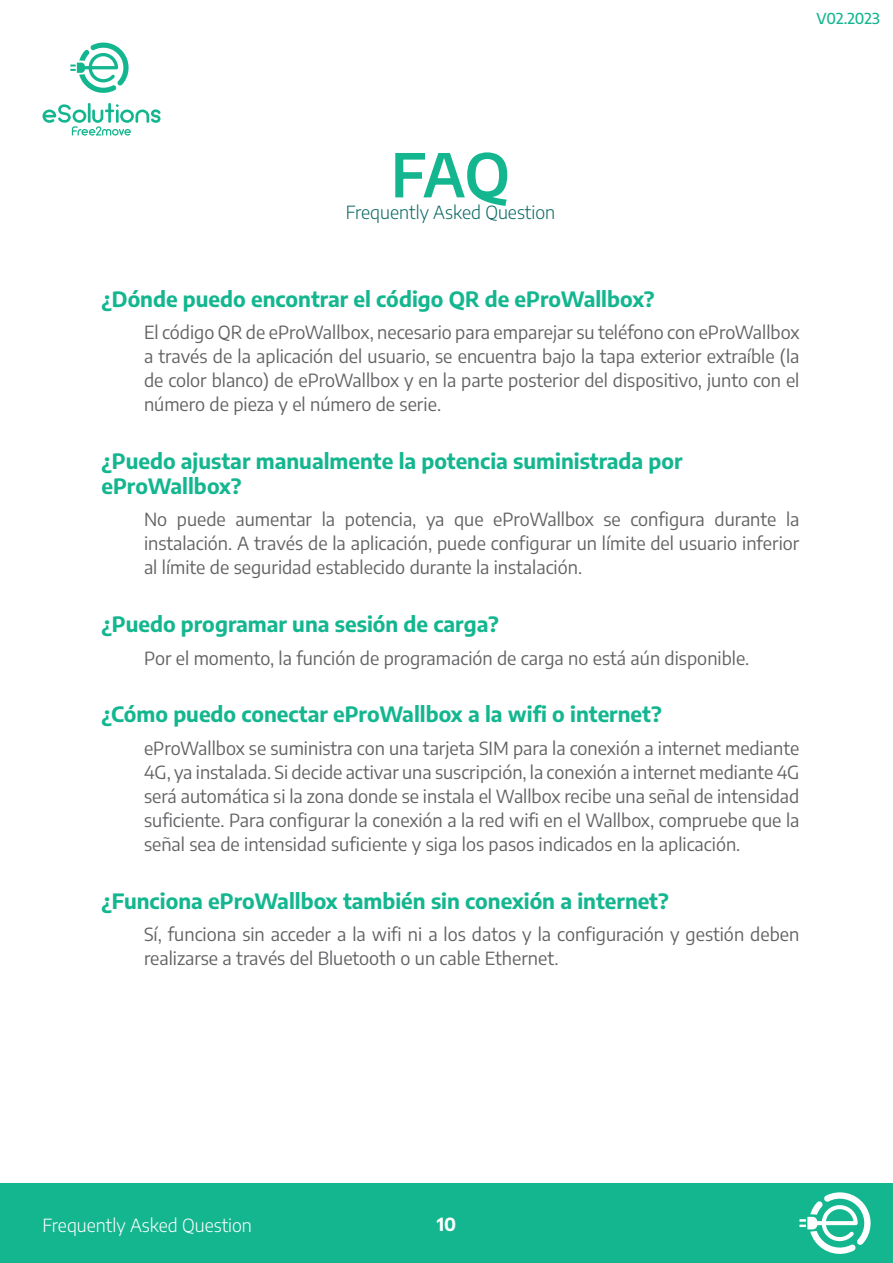
<style>
.page{position:relative;width:893px;height:1263px;background:#fff}
.page>*{position:absolute;margin:0;border:0;box-sizing:border-box;transform-origin:0 0}
.t1{font:600 60px "Encode Sans";color:#13b68f}
.t2{font:700 21px/25.2px "Encode Sans";color:#13b68f}
.t3{font:18px/24px "Encode Sans";color:#636366;text-align:justify}
.t4{font:300 18px "Encode Sans";color:#096963}
.t5{font:300 18px "Encode Sans";color:#fff}
.t6{font:700 18px "Encode Sans";color:#fff}
.t7{font:500 15px "Encode Sans";color:#13b68f}
</style>
<div class="page">
<div style="left:0;top:1183px;width:893px;height:80px;background:#13b68f"></div>
<svg style="left:70px;top:42px;width:59px;height:51px"></svg>
<svg style="left:43px;top:103px;width:118px;height:33px"></svg>
<svg style="left:799px;top:1192px;width:72px;height:62px"></svg>
<p class="t7" style="left:816px;top:8px;width:65px">V02.2023</p>
<h1 class="t1" style="left:391px;top:134px;width:121px">FAQ</h1>
<p class="t4" style="left:346px;top:200px;width:211px">Frequently Asked Question</p>
<p class="t2" style="left:102px;top:285px;width:555px">¿Dónde puedo encontrar el código QR de eProWallbox?</p>
<p class="t3" style="left:144px;top:320px;width:657px">El código QR de eProWallbox, necesario para emparejar su teléfono con eProWallbox a través de la aplicación del usuario, se encuentra bajo la tapa exterior extraíble (la de color blanco) de eProWallbox y en la parte posterior del dispositivo, junto con el número de pieza y el número de serie.</p>
<p class="t2" style="left:102px;top:447px;width:583px">¿Puedo ajustar manualmente la potencia suministrada por eProWallbox?</p>
<p class="t3" style="left:144px;top:507px;width:657px">No puede aumentar la potencia, ya que eProWallbox se configura durante la instalación. A través de la aplicación, puede configurar un límite del usuario inferior al límite de seguridad establecido durante la instalación.</p>
<p class="t2" style="left:102px;top:611px;width:399px">¿Puedo programar una sesión de carga?</p>
<p class="t3" style="left:144px;top:645px;width:607px">Por el momento, la función de programación de carga no está aún disponible.</p>
<p class="t2" style="left:102px;top:701px;width:562px">¿Cómo puedo conectar eProWallbox a la wifi o internet?</p>
<p class="t3" style="left:144px;top:735px;width:657px">eProWallbox se suministra con una tarjeta SIM para la conexión a internet mediante 4G, ya instalada. Si decide activar una suscripción, la conexión a internet mediante 4G será automática si la zona donde se instala el Wallbox recibe una señal de intensidad suficiente. Para configurar la conexión a la red wifi en el Wallbox, compruebe que la señal sea de intensidad suficiente y siga los pasos indicados en la aplicación.</p>
<p class="t2" style="left:102px;top:887px;width:569px">¿Funciona eProWallbox también sin conexión a internet?</p>
<p class="t3" style="left:144px;top:922px;width:657px">Sí, funciona sin acceder a la wifi ni a los datos y la configuración y gestión deben realizarse a través del Bluetooth o un cable Ethernet.</p>
<p class="t5" style="left:43px;top:1213px;width:211px">Frequently Asked Question</p>
<p class="t6" style="left:437px;top:1212px;width:21px">10</p>
</div>
